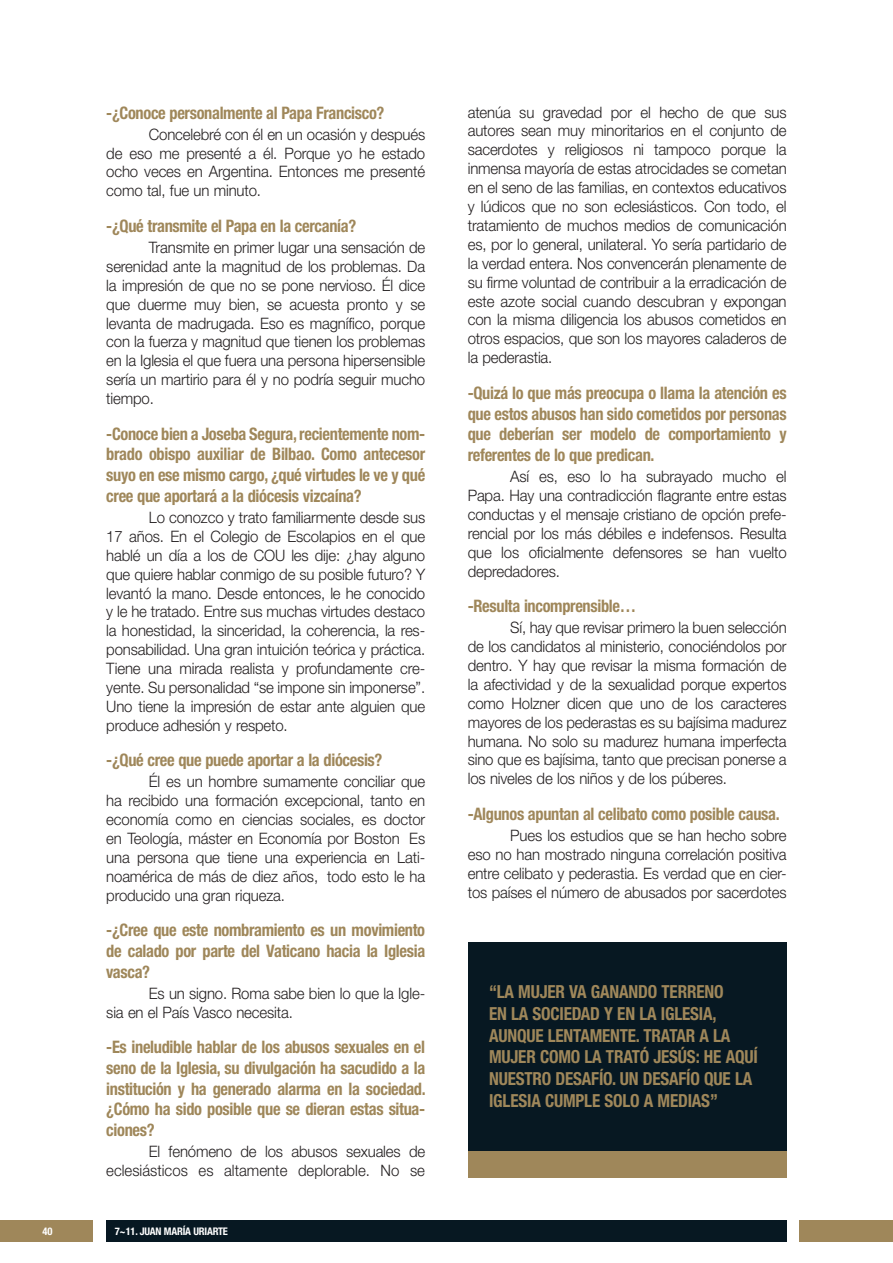
<style>
.page{position:relative;width:893px;height:1263px;background:#fff}
.page>*{position:absolute;margin:0;border:0;box-sizing:border-box;transform-origin:0 0}
.t1{font:700 condensed 18px/21.6px "Helvetica Neue LT Std";letter-spacing:-.01em;color:#9f875a;scale:.95 1}
.t2{font:700 condensed 17.25px/20.7px "Helvetica Neue LT Std";letter-spacing:-.02em;color:#9f875a;text-align:justify;scale:.95 1}
.t3{font:300 15.75px/18.9px "Helvetica Neue LT Std";letter-spacing:-.01em;color:#231f20;text-align:justify;scale:.95 1}
.t4{font:700 condensed 10.5px "Helvetica Neue LT Std";letter-spacing:-.02em;color:#fff}
</style>
<div class="page">
<div style="left:0;top:1220px;width:93px;height:22px;background:#9f875a"></div>
<div style="left:799px;top:1220px;width:94px;height:22px;background:#9f875a"></div>
<div style="left:106px;top:1220px;width:681px;height:22px;background:#071822"></div>
<div style="left:468px;top:1124px;width:319px;height:54px;background:#9f875a"></div>
<div style="left:468px;top:942px;width:319px;height:208px;background:#071822"></div>
<p class="t2" style="left:106px;top:102px;width:294px">-¿Conoce personalmente al Papa Francisco?</p>
<p class="t3" style="left:106px;top:124px;width:337px;text-indent:43px">Concelebré con él en un ocasión y después de eso me presenté a él. Porque yo he estado ocho veces en Argentina. Entonces me presenté como tal, fue un minuto.</p>
<p class="t2" style="left:106px;top:215px;width:265px">-¿Qué transmite el Papa en la cercanía?</p>
<p class="t3" style="left:106px;top:238px;width:337px;text-indent:43px">Transmite en primer lugar una sensación de serenidad ante la magnitud de los problemas. Da la impresión de que no se pone nervioso. Él dice que duerme muy bien, se acuesta pronto y se levanta de madrugada. Eso es magnífico, porque con la fuerza y magnitud que tienen los problemas en la Iglesia el que fuera una persona hipersensible sería un martirio para él y no podría seguir mucho tiempo.</p>
<p class="t2" style="left:106px;top:423px;width:337px">-Conoce bien a Joseba Segura, recientemente nom&shy;brado obispo auxiliar de Bilbao. Como antecesor suyo en ese mismo cargo, ¿qué virtudes le ve y qué cree que aportará a la diócesis vizcaína?</p>
<p class="t3" style="left:106px;top:507px;width:337px;text-indent:43px">Lo conozco y trato familiarmente desde sus 17 años. En el Colegio de Escolapios en el que hablé un día a los de COU les dije: ¿hay alguno que quiere hablar conmigo de su posible futuro? Y levantó la mano. Desde entonces, le he conocido y le he tratado. Entre sus muchas virtudes destaco la honestidad, la sinceridad, la coherencia, la res&shy;ponsabilidad. Una gran intuición teórica y práctica.<br>Tiene una mirada realista y profundamente cre&shy;yente. Su personalidad “se impone sin imponerse”.<br>Uno tiene la impresión de estar ante alguien que produce adhesión y respeto.</p>
<p class="t2" style="left:106px;top:750px;width:292px">-¿Qué cree que puede aportar a la diócesis?</p>
<p class="t3" style="left:106px;top:772px;width:337px;text-indent:43px">Él es un hombre sumamente conciliar que ha recibido una formación excepcional, tanto en economía como en ciencias sociales, es doctor en Teología, máster en Economía por Boston Es una persona que tiene una experiencia en Lati&shy;noamérica de más de diez años, todo esto le ha producido una gran riqueza.</p>
<p class="t2" style="left:106px;top:920px;width:337px">-¿Cree que este nombramiento es un movimiento de calado por parte del Vaticano hacia la Iglesia vasca?</p>
<p class="t3" style="left:106px;top:983px;width:337px;text-indent:43px">Es un signo. Roma sabe bien lo que la Igle&shy;sia en el País Vasco necesita.</p>
<p class="t2" style="left:106px;top:1037px;width:338px">-Es ineludible hablar de los abusos sexuales en el seno de la Iglesia, su divulgación ha sacudido a la institución y ha generado alarma en la sociedad. ¿Cómo ha sido posible que se dieran estas situa&shy;ciones?</p>
<p class="t3" style="left:106px;top:1142px;width:337px;text-align:right">El fenómeno de los abusos sexuales de eclesiásticos es altamente deplorable. No se</p>
<p class="t4" style="left:43px;top:1225px;width:11px">40</p>
<p class="t4" style="left:115px;top:1225px;width:115px">7~11. JUAN MARÍA URIARTE</p>
<p class="t3" style="left:468px;top:102px;width:337px">atenúa su gravedad por el hecho de que sus autores sean muy minoritarios en el conjunto de sacerdotes y religiosos ni tampoco porque la inmensa mayoría de estas atrocidades se cometan en el seno de las familias, en contextos educativos y lúdicos que no son eclesiásticos. Con todo, el tratamiento de muchos medios de comunicación es, por lo general, unilateral. Yo sería partidario de la verdad entera. Nos convencerán plenamente de su firme voluntad de contribuir a la erradicación de este azote social cuando descubran y expongan con la misma diligencia los abusos cometidos en otros espacios, que son los mayores caladeros de la pederastia.</p>
<p class="t2" style="left:468px;top:382px;width:337px">-Quizá lo que más preocupa o llama la atención es que estos abusos han sido cometidos por personas que deberían ser modelo de comportamiento y referentes de lo que predican.</p>
<p class="t3" style="left:468px;top:467px;width:337px;text-indent:43px">Así es, eso lo ha subrayado mucho el Papa. Hay una contradicción flagrante entre estas conductas y el mensaje cristiano de opción prefe&shy;rencial por los más débiles e indefensos. Resulta que los oficialmente defensores se han vuelto depredadores.</p>
<p class="t2" style="left:468px;top:595px;width:179px">-Resulta incomprensible…</p>
<p class="t3" style="left:468px;top:618px;width:337px;text-indent:43px">Sí, hay que revisar primero la buen selección de los candidatos al ministerio, conociéndolos por dentro. Y hay que revisar la misma formación de la afectividad y de la sexualidad porque expertos como Holzner dicen que uno de los caracteres mayores de los pederastas es su bajísima madurez humana. No solo su madurez humana imperfecta sino que es bajísima, tanto que precisan ponerse a los niveles de los niños y de los púberes.</p>
<p class="t2" style="left:468px;top:803px;width:330px">-Algunos apuntan al celibato como posible causa.</p>
<p class="t3" style="left:468px;top:825px;width:337px;text-indent:43px">Pues los estudios que se han hecho sobre eso no han mostrado ninguna correlación positiva entre celibato y pederastia. Es verdad que en cier&shy;tos países el número de abusados por sacerdotes</p>
<p class="t1" style="left:489px;top:981px;width:284px">“LA MUJER VA GANANDO TERRENO<br>EN LA SOCIEDAD Y EN LA IGLESIA,<br>AUNQUE LENTAMENTE. TRATAR A LA<br>MUJER COMO LA TRATÓ JESÚS: HE AQUÍ<br>NUESTRO DESAFÍO. UN DESAFÍO QUE LA<br>IGLESIA CUMPLE SOLO A MEDIAS”</p>
</div>
